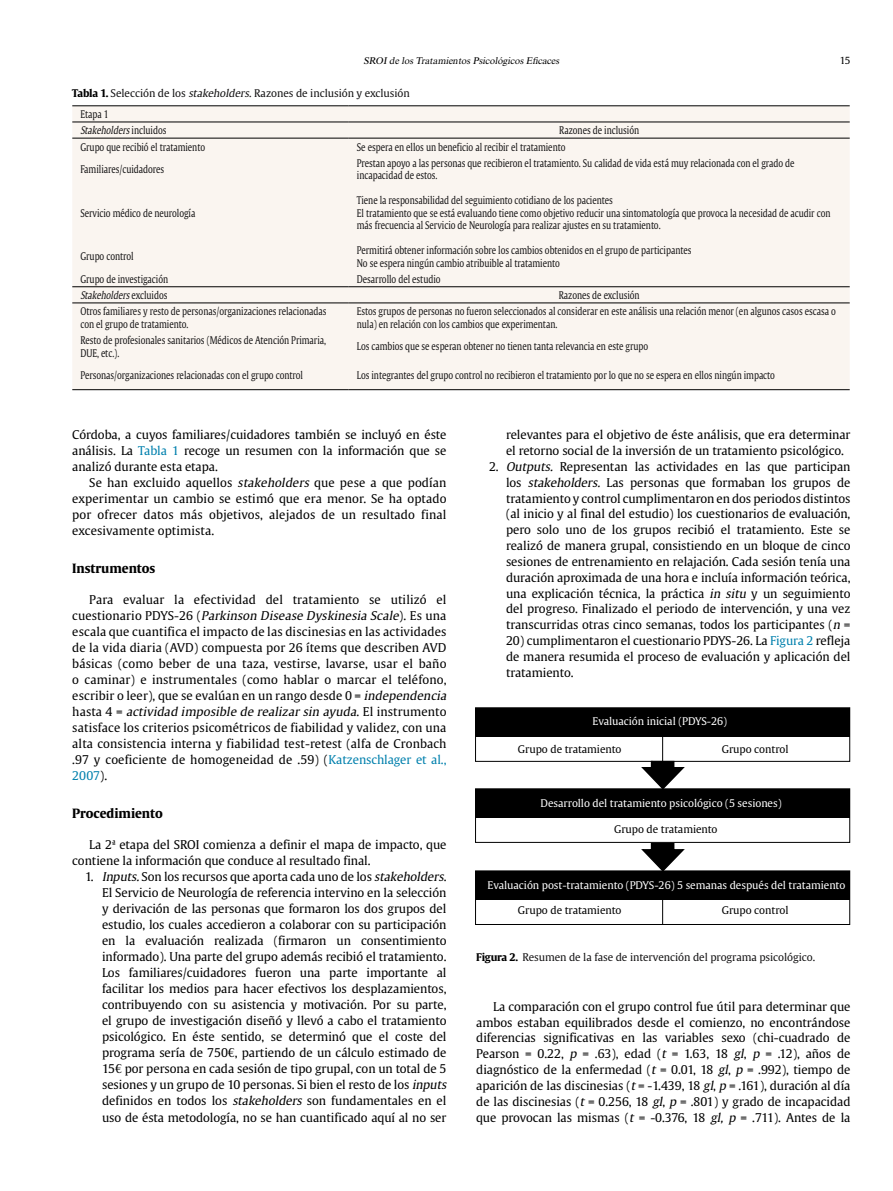
<style>
.page{position:relative;width:893px;height:1191px;background:#fff}
.page>*{position:absolute;margin:0;border:0;box-sizing:border-box;transform-origin:0 0}
.t1{font:700 12.75px "Gulliver";letter-spacing:-.005em;color:#000}
.t2{font:12px/16px "Gulliver";letter-spacing:-.005em;color:#000;text-align:justify}
.t3{font:10.5px/12.8px "Gulliver";letter-spacing:-.005em;color:#141314;scale:.8 1}
.t4{font:10.5px "Gulliver";letter-spacing:-.005em;color:#fff}
.t5{font:10.5px/20.5px "Gulliver";letter-spacing:-.005em;color:#141314}
.t6{font:10.5px "Gulliver";letter-spacing:-.005em;color:#000}
.t7{font:italic 10.5px "Gulliver";color:#141314;scale:.8 1}
.t8{font:italic 9.75px "Times New Roman MT Std";color:#000}
.t9{font:9.75px "Gulliver";color:#000}
.s1{font-weight:700;color:#000}
.s2{font-style:italic}
.s3{font-style:normal}
.s4{color:#0080ad}
</style>
<div class="page">
<div style="left:475px;top:708px;width:375px;height:28px;background:#000"></div>
<div style="left:475px;top:870px;width:375px;height:29px;background:#000"></div>
<div style="left:475px;top:788px;width:375px;height:29px;background:#000"></div>
<div style="left:475px;top:707px;width:375px;height:54px;border:1px solid #000"></div>
<div style="left:475px;top:870px;width:375px;height:54px;border:1px solid #000"></div>
<div style="left:475px;top:788px;width:375px;height:54px;border:1px solid #000"></div>
<svg style="left:662px;top:899px;width:1px;height:25px"></svg>
<svg style="left:639px;top:736px;width:48px;height:54px"></svg>
<svg style="left:639px;top:841px;width:48px;height:31px"></svg>
<div style="left:72px;top:107px;width:778px;height:282px;background:#faf5f0"></div>
<hr style="left:72px;top:106px;width:277px;height:1px;background:#000">
<hr style="left:349px;top:106px;width:501px;height:1px;background:#000">
<hr style="left:72px;top:122px;width:277px;height:1px;background:#000">
<hr style="left:349px;top:122px;width:501px;height:1px;background:#000">
<hr style="left:72px;top:138px;width:277px;height:1px;background:#000">
<hr style="left:349px;top:138px;width:501px;height:1px;background:#000">
<hr style="left:72px;top:389px;width:277px;height:1px;background:#000">
<hr style="left:349px;top:389px;width:501px;height:1px;background:#000">
<hr style="left:72px;top:286px;width:277px;height:1px;background:#000">
<hr style="left:349px;top:286px;width:501px;height:1px;background:#000">
<hr style="left:72px;top:303px;width:277px;height:1px;background:#000">
<hr style="left:349px;top:303px;width:501px;height:1px;background:#000">
<p class="t8" style="left:363px;top:55px;width:199px">SROI de los Tratamientos Psicológicos Eficaces</p>
<p class="t9" style="left:840px;top:54px;width:12px">15</p>
<p class="t5" style="left:80px;top:83px;width:331px;text-indent:-8px"><span class="s1">Tabla 1.</span> Selección de los <span class="s2">stakeholders</span>. Razones de inclusión y exclusión<br>Etapa 1</p>
<p class="t7" style="left:80px;top:124px;width:109px">Stakeholders<span class="s3">i n c l u i d o s</span></p>
<p class="t3" style="left:559px;top:124px;width:101px">Razones de inclusión</p>
<p class="t3" style="left:80px;top:140px;width:157px">Grupo que recibió el tratamiento</p>
<p class="t3" style="left:357px;top:140px;width:262px">Se espera en ellos un beneficio al recibir el tratamiento</p>
<p class="t3" style="left:80px;top:163px;width:106px">Familiares/cuidadores</p>
<p class="t3" style="left:357px;top:156px;width:549px">Prestan apoyo a las personas que recibieron el tratamiento. Su calidad de vida está muy relacionada con el grado de incapacidad de estos.</p>
<p class="t3" style="left:80px;top:206px;width:145px">Servicio médico de neurología</p>
<p class="t3" style="left:357px;top:194px;width:594px">Tiene la responsabilidad del seguimiento cotidiano de los pacientes<br>El tratamiento que se está evaluando tiene como objetivo reducir una sintomatología que provoca la necesidad de acudir con más frecuencia al Servicio de Neurología para realizar ajustes en su tratamiento.</p>
<p class="t3" style="left:80px;top:250px;width:68px">Grupo control</p>
<p class="t3" style="left:357px;top:244px;width:420px">Permitirá obtener información sobre los cambios obtenidos en el grupo de participantes<br>No se espera ningún cambio atribuible al tratamiento</p>
<p class="t3" style="left:80px;top:272px;width:111px">Grupo de investigación</p>
<p class="t3" style="left:357px;top:272px;width:106px">Desarrollo del estudio</p>
<p class="t7" style="left:80px;top:289px;width:110px">Stakeholders<span class="s3">e x c l u i d o s</span></p>
<p class="t3" style="left:559px;top:289px;width:103px">Razones de exclusión</p>
<p class="t3" style="left:80px;top:305px;width:309px">Otros familiares y resto de personas/organizaciones relacionadas con el grupo de tratamiento.</p>
<p class="t3" style="left:357px;top:305px;width:600px">Estos grupos de personas no fueron seleccionados al considerar en este análisis una relación menor (en algunos casos escasa o nula) en relación con los cambios que experimentan.</p>
<p class="t3" style="left:80px;top:334px;width:309px">Resto de profesionales sanitarios (Médicos de Atención Primaria,<br>DUE, etc.).</p>
<p class="t3" style="left:357px;top:340px;width:366px">Los cambios que se esperan obtener no tienen tanta relevancia en este grupo</p>
<p class="t3" style="left:80px;top:369px;width:280px">Personas/organizaciones relacionadas con el grupo control</p>
<p class="t3" style="left:357px;top:369px;width:524px">Los integrantes del grupo control no recibieron el tratamiento por lo que no se espera en ellos ningún impacto</p>
<p class="t2" style="left:72px;top:427px;width:376px">Córdoba, a cuyos familiares/cuidadores también se incluyó en éste análisis. La <span class="s4">Tabla 1</span> recoge un resumen con la información que se analizó durante esta etapa.</p>
<p class="t2" style="left:72px;top:475px;width:376px;text-indent:17px">Se han excluido aquellos <span class="s2">stakeholders</span> que pese a que podían experimentar un cambio se estimó que era menor. Se ha optado por ofrecer datos más objetivos, alejados de un resultado final excesivamente optimista.</p>
<p class="t1" style="left:72px;top:560px;width:84px">Instrumentos</p>
<p class="t2" style="left:72px;top:591px;width:378px;text-align:left;text-indent:17px">Para evaluar la efectividad del tratamiento se utilizó el c u e s t i o n a r i o P DYS - 2 6 ( <span class="s2">Parkinson Disease Dyskinesia Scale</span>) . E s u n a escala que cuantifica el impacto de las discinesias en las actividades de la vida diaria (AVD) compuesta por 26 ítems que describen AVD básicas (como beber de una taza, vestirse, lavarse, usar el baño o caminar) e instrumentales (como hablar o marcar el teléfono, escribir o leer), que se evalúan en un rango desde 0 = <span class="s2">independencia </span>h a s t a 4 = <span class="s2">actividad imposible de realizar sin ayuda</span>. E l i n s t r u m e n t o satisface los criterios psicométricos de fiabilidad y validez, con una alta consistencia interna y fiabilidad test-retest (alfa de Cronbach .97 y coeficiente de homogeneidad de .59) (<span class="s4">Katzenschlager et al., 2007</span>).</p>
<p class="t1" style="left:72px;top:804px;width:92px">Procedimiento</p>
<p class="t2" style="left:72px;top:836px;width:376px;text-indent:17px">La 2ª etapa del SROI comienza a definir el mapa de impacto, que contiene la información que conduce al resultado final.</p>
<p class="t2" style="left:102px;top:868px;width:349px;text-align:left;text-indent:-17px">1. <span class="s2">Inputs.</span>Son los recursos que aporta cada uno de los <span class="s2">stakeholders</span>.<br>El Servicio de Neurología de referencia intervino en la selección y derivación de las personas que formaron los dos grupos del estudio, los cuales accedieron a colaborar con su participación en la evaluación realizada (firmaron un consentimiento informado). Una parte del grupo además recibió el tratamiento.<br>Los familiares/cuidadores fueron una parte importante al facilitar los medios para hacer efectivos los desplazamientos, contribuyendo con su asistencia y motivación. Por su parte, el grupo de investigación diseñó y llevó a cabo el tratamiento psicológico. En éste sentido, se determinó que el coste del programa sería de 750€, partiendo de un cálculo estimado de 15€ por persona en cada sesión de tipo grupal, con un total de 5 sesiones y un grupo de 10 personas. Si bien el resto de los <span class="s2">inputs </span>definidos en todos los <span class="s2">stakeholders</span> son fundamentales en el uso de ésta metodología, no se han cuantificado aquí al no ser</p>
<p class="t2" style="left:506px;top:427px;width:346px">relevantes para el objetivo de éste análisis, que era determinar el retorno social de la inversión de un tratamiento psicológico.</p>
<p class="t2" style="left:506px;top:458px;width:346px;text-indent:-17px">2. <span class="s2">Outputs.</span> Representan las actividades en las que participan los <span class="s2">stakeholders.</span> Las personas que formaban los grupos de tratamiento y control cumplimentaron en dos periodos distintos (al inicio y al final del estudio) los cuestionarios de evaluación, pero solo uno de los grupos recibió el tratamiento. Este se realizó de manera grupal, consistiendo en un bloque de cinco sesiones de entrenamiento en relajación. Cada sesión tenía una duración aproximada de una hora e incluía información teórica, una explicación técnica, la práctica <span class="s2">in situ</span> y un seguimiento del progreso. Finalizado el periodo de intervención, y una vez transcurridas otras cinco semanas, todos los participantes (<span class="s2">n</span> =</p>
<p class="t2" style="left:506px;top:632px;width:346px">20) cumplimentaron el cuestionario PDYS-26. La <span class="s4">Figura 2</span> refleja de manera resumida el proceso de evaluación y aplicación del tratamiento.</p>
<p class="t4" style="left:592px;top:714px;width:136px">Evaluación inicial (PDYS-26)</p>
<p class="t6" style="left:518px;top:742px;width:105px">Grupo de tratamiento</p>
<p class="t6" style="left:722px;top:742px;width:68px">Grupo control</p>
<p class="t4" style="left:541px;top:796px;width:242px">Desarrollo del tratamiento psicológico (5 sesiones)</p>
<p class="t6" style="left:614px;top:823px;width:105px">Grupo de tratamiento</p>
<p class="t4" style="left:488px;top:878px;width:359px">Evaluación post-tratamiento (PDYS-26) 5 semanas después del tratamiento</p>
<p class="t6" style="left:518px;top:903px;width:105px">Grupo de tratamiento</p>
<p class="t6" style="left:722px;top:903px;width:68px">Grupo control</p>
<p class="t5" style="left:476px;top:946px;width:340px"><span class="s1">Figura 2.</span> Resumen de la fase de intervención del programa psicológico.</p>
<p class="t2" style="left:476px;top:998px;width:376px;text-indent:17px">La comparación con el grupo control fue útil para determinar que ambos estaban equilibrados desde el comienzo, no encontrándose diferencias significativas en las variables sexo (chi-cuadrado de Pearson = 0.22, <span class="s2">p</span> = .63), edad (<span class="s2">t</span> = 1.63, 18 <span class="s2">gl</span>, <span class="s2">p</span> = .12), años de diagnóstico de la enfermedad (<span class="s2">t</span> = 0.01, 18 <span class="s2">gl</span>, <span class="s2">p</span> = .992), tiempo de aparición de las discinesias (<span class="s2">t</span>= -1.439, 18 <span class="s2">gl</span>, <span class="s2">p</span> = .161), duración al día de las discinesias (<span class="s2">t</span> = 0.256, 18 <span class="s2">gl</span>, <span class="s2">p</span> = .801) y grado de incapacidad que provocan las mismas (<span class="s2">t</span> = -0.376, 18 <span class="s2">gl, p</span> = .711). Antes de la</p>
</div>
